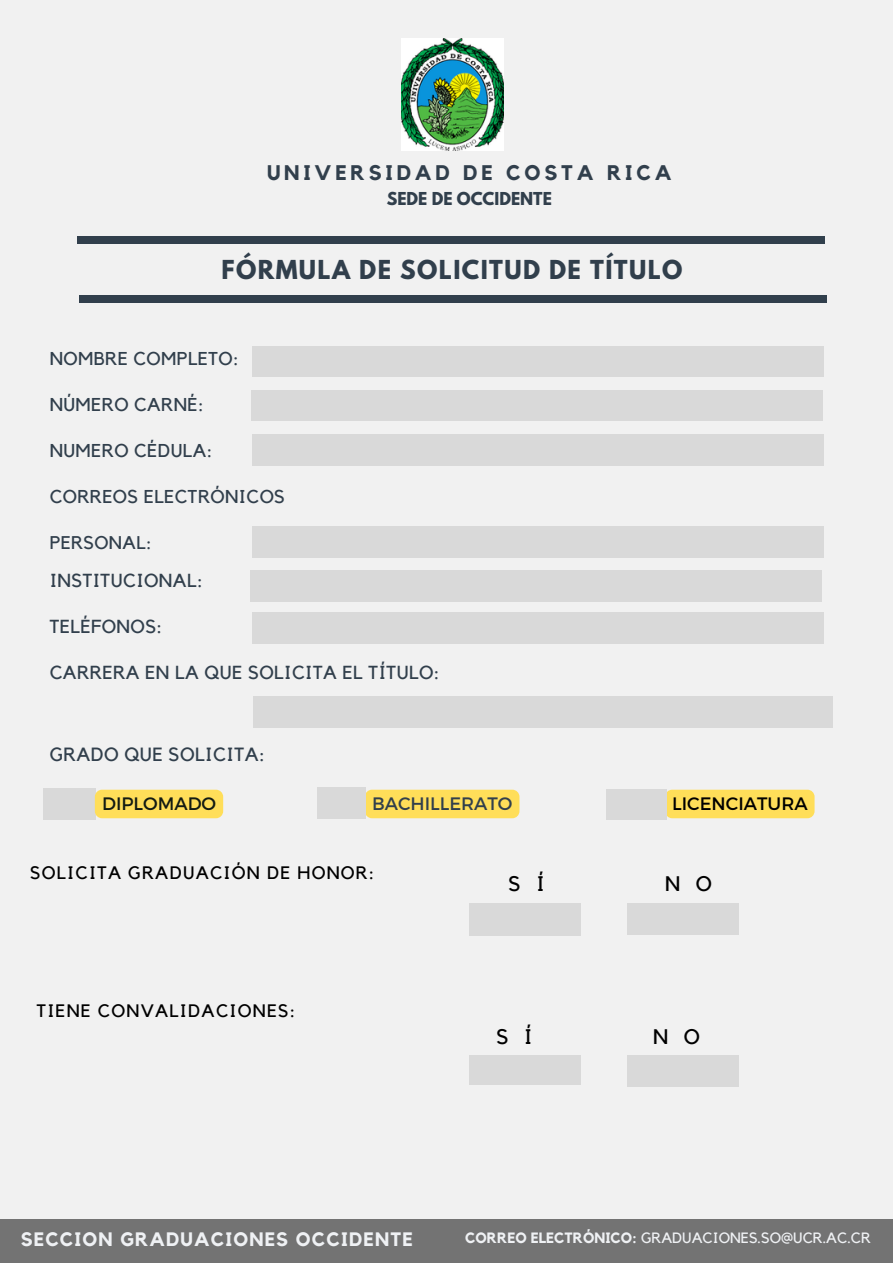
<style>
.page{position:relative;width:893px;height:1264px;background:#fff}
.page>*{position:absolute;margin:0;border:0;box-sizing:border-box;transform-origin:0 0}
.t1{font:700 23.1px "League Spartan";letter-spacing:.06em;color:#313f4c}
.t2{font:700 21px "Kollektif";letter-spacing:.18em;color:#313f4c}
.t3{font:21px "Kollektif";color:#000}
.t4{font:700 19.35px "Kollektif";letter-spacing:.06em;color:#eff1f4}
.t5{font:19.05px "Kollektif";letter-spacing:.02em;color:#313f4c}
.t6{font:18.75px "Kollektif";letter-spacing:.02em;color:#313f4c}
.t7{font:18.6px "Kollektif";letter-spacing:.02em;color:#313f4c}
.t8{font:18.3px "Kollektif";letter-spacing:.02em;color:#313f4c}
.t9{font:18px "Kollektif";letter-spacing:.065em;color:#000}
.t10{font:18px "Montserrat";color:#313f4c}
.t11{font:18px "Montserrat";color:#000}
.t12{font:18px "Montserrat";color:#131b13}
.t13{font:700 15.75px "League Spartan";color:#313f4c}
.t14{font:14.85px "Kollektif";color:#eff1f4}
.s1{font-weight:700}
</style>
<div class="page">
<div style="left:0;top:0;width:892px;height:1262px;background:#f1f1f1"></div>
<div style="left:252px;top:346px;width:571px;height:30px;background:#d9d9d9"></div>
<div style="left:251px;top:390px;width:571px;height:31px;background:#d9d9d9"></div>
<div style="left:252px;top:435px;width:571px;height:30px;background:#d9d9d9"></div>
<div style="left:252px;top:527px;width:571px;height:30px;background:#d9d9d9"></div>
<div style="left:77px;top:236px;width:748px;height:7px;background:#313f4c"></div>
<div style="left:79px;top:295px;width:747px;height:7px;background:#313f4c"></div>
<div style="left:0;top:1219px;width:892px;height:43px;background:#737373"></div>
<img style="left:401px;top:39px;width:102px;height:111px">
<div style="left:251px;top:571px;width:571px;height:30px;background:#d9d9d9"></div>
<div style="left:252px;top:612px;width:571px;height:31px;background:#d9d9d9"></div>
<div style="left:253px;top:696px;width:579px;height:31px;background:#d9d9d9"></div>
<div style="left:627px;top:903px;width:112px;height:31px;background:#d9d9d9"></div>
<div style="left:43px;top:788px;width:53px;height:31px;background:#d9d9d9"></div>
<div style="left:365px;top:789px;width:154px;height:29px;background:#ffde59;border-radius:7px"></div>
<div style="left:95px;top:789px;width:128px;height:29px;background:#ffde59;border-radius:7px"></div>
<div style="left:665px;top:789px;width:149px;height:29px;background:#ffde59;border-radius:7px"></div>
<div style="left:469px;top:902px;width:111px;height:33px;background:#d9d9d9"></div>
<div style="left:318px;top:787px;width:48px;height:32px;background:#d9d9d9"></div>
<div style="left:606px;top:789px;width:61px;height:30px;background:#d9d9d9"></div>
<div style="left:469px;top:1054px;width:111px;height:30px;background:#d9d9d9"></div>
<div style="left:627px;top:1054px;width:112px;height:32px;background:#d9d9d9"></div>
<p class="t2" style="left:267px;top:163px;width:406px">UNIVERSIDAD DE COSTA RICA</p>
<p class="t13" style="left:387px;top:191px;width:166px">SEDE DE OCCIDENTE</p>
<p class="t1" style="left:221px;top:258px;width:462px">FÓRMULA DE SOLICITUD DE TÍTULO</p>
<p class="t7" style="left:50px;top:350px;width:190px">NOMBRE COMPLETO:</p>
<p class="t7" style="left:50px;top:396px;width:155px">NÚMERO CARNÉ:</p>
<p class="t7" style="left:50px;top:442px;width:164px">NUMERO CÉDULA:</p>
<p class="t7" style="left:50px;top:488px;width:237px">CORREOS ELECTRÓNICOS</p>
<p class="t8" style="left:50px;top:534px;width:104px">PERSONAL:</p>
<p class="t6" style="left:50px;top:571px;width:155px">INSTITUCIONAL:</p>
<p class="t6" style="left:50px;top:617px;width:114px">TELÉFONOS:</p>
<p class="t6" style="left:50px;top:664px;width:391px">CARRERA EN LA QUE SOLICITA EL TÍTULO:</p>
<p class="t5" style="left:50px;top:745px;width:216px">GRADO QUE SOLICITA:</p>
<p class="t12" style="left:102px;top:792px;width:116px">DIPLOMADO</p>
<p class="t10" style="left:372px;top:792px;width:142px">BACHILLERATO</p>
<p class="t11" style="left:672px;top:792px;width:137px">LICENCIATURA</p>
<p class="t9" style="left:30px;top:864px;width:346px">SOLICITA GRADUACIÓN DE HONOR:</p>
<p class="t9" style="left:37px;top:1002px;width:260px">TIENE CONVALIDACIONES:</p>
<p class="t3" style="left:508px;top:873px;width:37px">S Í</p>
<p class="t3" style="left:665px;top:873px;width:48px">N O</p>
<p class="t3" style="left:496px;top:1026px;width:37px">S Í</p>
<p class="t3" style="left:653px;top:1026px;width:48px">N O</p>
<p class="t4" style="left:21px;top:1230px;width:393px">SECCION GRADUACIONES OCCIDENTE</p>
<p class="t14" style="left:465px;top:1231px;width:407px"><span class="s1">CORREO ELECTRÓNICO:</span> GRADUACIONES.SO@UCR.AC.CR</p>
</div>
